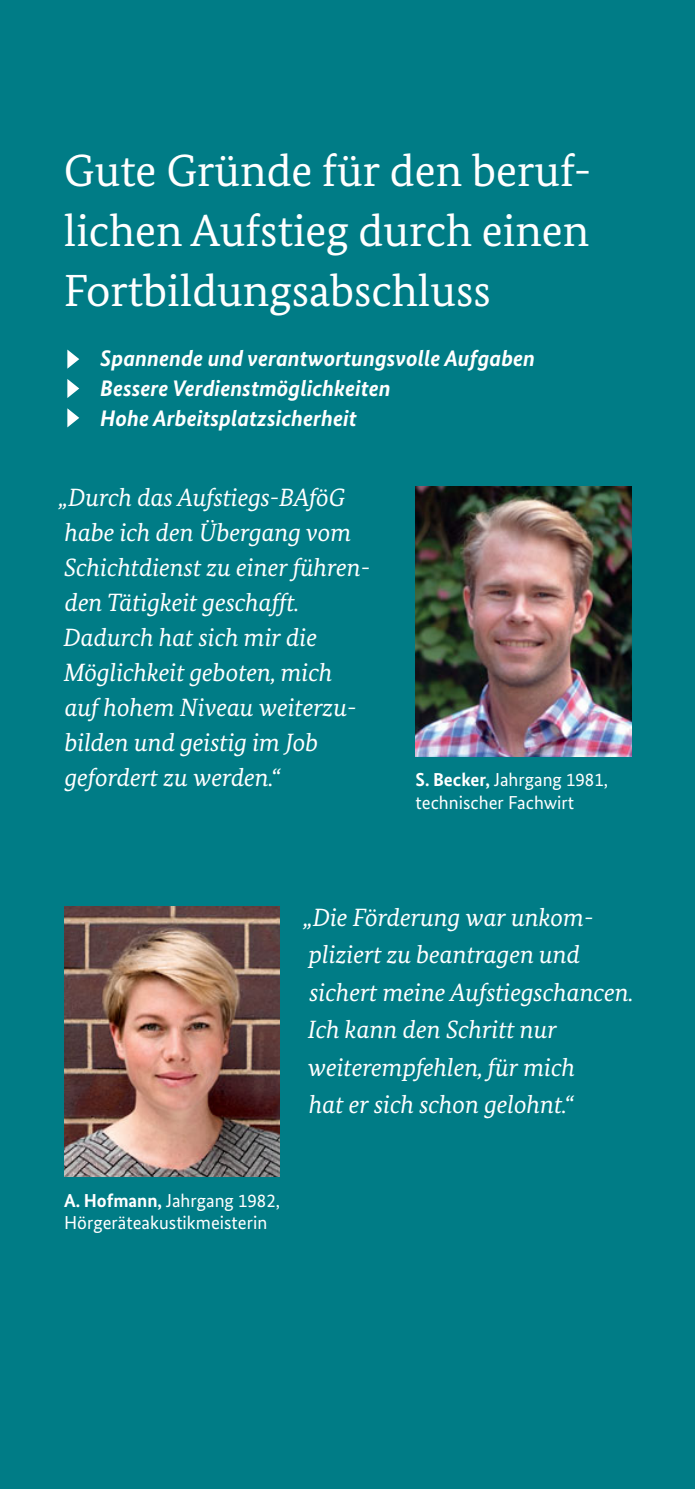
<style>
.page{position:relative;width:695px;height:1489px;background:#fff}
.page>*{position:absolute;margin:0;border:0;box-sizing:border-box;transform-origin:0 0}
.t1{font:45px/60px "Bundes Serif";color:#fff;text-align:justify}
.t2{font:italic 25px/35px "Bundes Serif";color:#fff}
.t3{font:italic 700 22.5px "Bundes Sans";color:#fff}
.t4{font:18.75px/22.5px "Bundes Sans";color:#fff}
.s1{font-weight:700}
</style>
<div class="page">
<div style="left:0;top:0;width:694px;height:1488px;background:#007c86"></div>
<svg style="left:67px;top:349px;width:12px;height:20px"></svg>
<svg style="left:67px;top:379px;width:12px;height:19px"></svg>
<svg style="left:67px;top:408px;width:12px;height:19px"></svg>
<img style="left:415px;top:486px;width:216px;height:270px">
<img style="left:64px;top:906px;width:216px;height:270px">
<h2 class="t1" style="left:64px;top:143px;width:529px">Gute Gründe für den beruf&shy;lichen Aufstieg durch einen Fortbildungsabschluss</h2>
<p class="t3" style="left:100px;top:348px;width:436px">Spannende und verantwortungsvolle Aufgaben</p>
<p class="t3" style="left:100px;top:378px;width:292px">Bessere Verdienstmöglichkeiten</p>
<p class="t3" style="left:100px;top:408px;width:258px">Hohe Arbeitsplatzsicherheit</p>
<p class="t2" style="left:59px;top:481px;width:312px">„Durch das Aufstiegs-BAföG habe ich den Übergang vom<br>Schichtdienst zu einer führen&shy;den Tätigkeit geschafft.<br>Dadurch hat sich mir die<br>Möglichkeit geboten, mich<br>auf hohem Niveau weiter zu&shy;bilden und geistig im Job gefordert zu werden.“</p>
<p class="t4" style="left:415px;top:769px;width:194px"><span class="s1">S. Becker,</span> Jahrgang 1981, technischer Fachwirt</p>
<p class="t2" style="left:303px;top:900px;width:331px;line-height:37.5px">„Die Förderung war unkom&shy;pliziert zu beantragen und sichert meine Aufstiegschancen.<br>Ich kann den Schritt nur weiterempfehlen, für mich<br>hat er sich schon gelohnt.“</p>
<p class="t4" style="left:64px;top:1190px;width:217px"><span class="s1">A. Hofmann,</span> Jahrgang 1982,<br>Hörgeräteakustikmeisterin</p>
</div>
